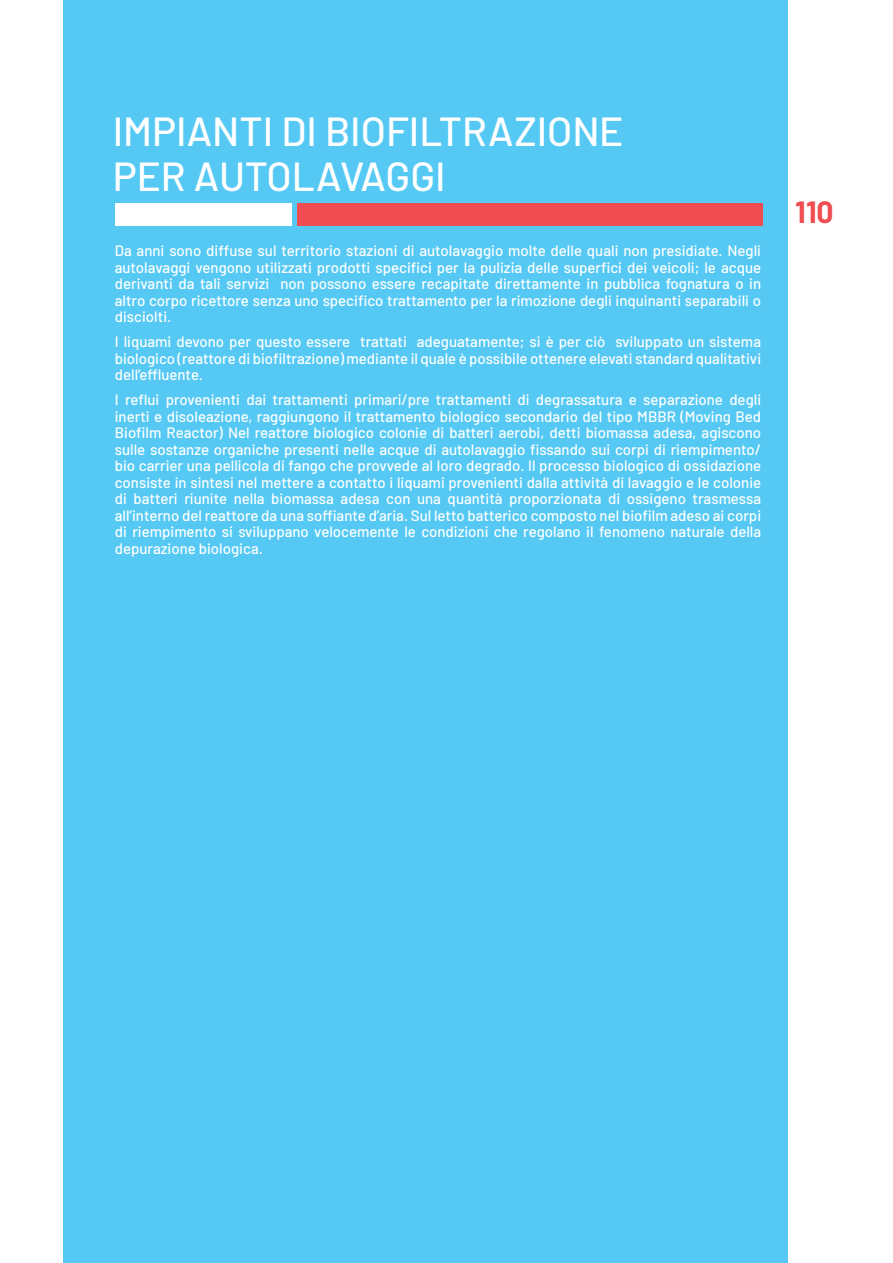
<style>
.page{position:relative;width:893px;height:1263px;background:#fff}
.page>*{position:absolute;margin:0;border:0;box-sizing:border-box;transform-origin:0 0}
.t1{font:500 40.5px/45px "Barlow";color:#fff}
.t2{font:700 30px "Barlow";color:#ef4d51}
.t3{font:500 15px/16.5px "Barlow";color:#fff;text-align:justify}
</style>
<div class="page">
<div style="left:64px;top:0;width:724px;height:1263px;background:#55c9f4"></div>
<div style="left:298px;top:203px;width:465px;height:22px;background:#ef4d51"></div>
<div style="left:116px;top:203px;width:176px;height:22px;background:#fff"></div>
<h1 class="t1" style="left:113px;top:105px;width:512px">IMPIANTI DI BIOFILTRAZIONE<br>PER AUTOLAVAGGI</h1>
<p class="t3" style="left:115px;top:241px;width:648px">Da anni sono diffuse sul territorio stazioni di autolavaggio molte delle quali non presidiate. Negli autolavaggi vengono utilizzati prodotti specifici per la pulizia delle superfici dei veicoli; le acque derivanti da tali servizi non possono essere recapitate direttamente in pubblica fognatura o in altro corpo ricettore senza uno specifico trattamento per la rimozione degli inquinanti separabili o disciolti.</p>
<p class="t3" style="left:115px;top:332px;width:648px">I liquami devono per questo essere trattati adeguatamente; si è per ciò sviluppato un sistema biologico (reattore di biofiltrazione) mediante il quale è possibile ottenere elevati standard qualitativi dell’effluente.</p>
<p class="t3" style="left:115px;top:390px;width:648px">I reflui provenienti dai trattamenti primari/pre trattamenti di degrassatura e separazione degli inerti e disoleazione, raggiungono il trattamento biologico secondario del tipo MBBR (Moving Bed Biofilm Reactor) Nel reattore biologico colonie di batteri aerobi, detti biomassa adesa, agiscono sulle sostanze organiche presenti nelle acque di autolavaggio fissando sui corpi di riempimento/ bio carrier una pellicola di fango che provvede al loro degrado. Il processo biologico di ossidazione consiste in sintesi nel mettere a contatto i liquami provenienti dalla attività di lavaggio e le colonie di batteri riunite nella biomassa adesa con una quantità proporzionata di ossigeno trasmessa all’interno del reattore da una soffiante d’aria. Sul letto batterico composto nel biofilm adeso ai corpi di riempimento si sviluppano velocemente le condizioni che regolano il fenomeno naturale della depurazione biologica.</p>
<h2 class="t2" style="left:795px;top:190px;width:40px">110</h2>
</div>
